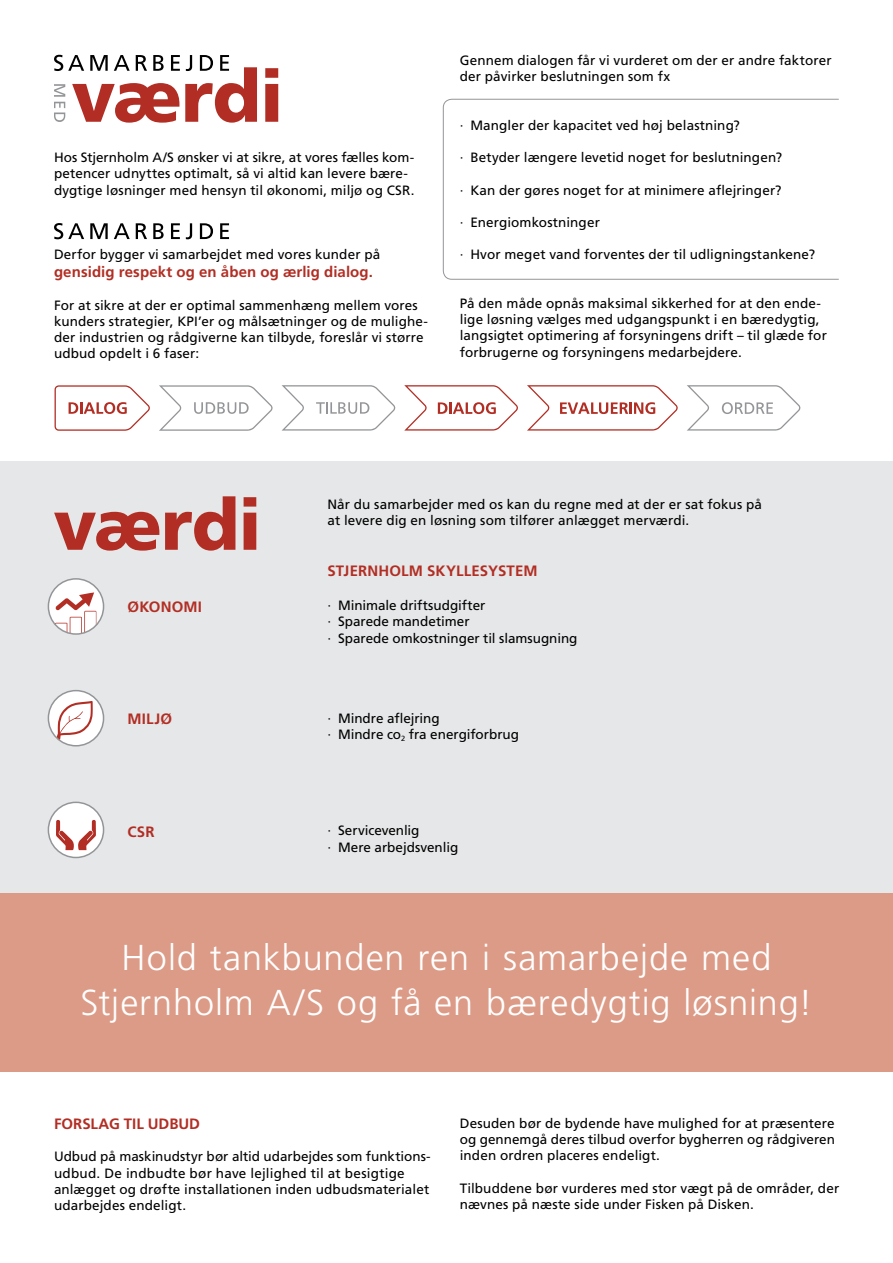
<style>
.page{position:relative;width:893px;height:1263px;background:#fff}
.page>*{position:absolute;margin:0;border:0;box-sizing:border-box;transform-origin:0 0}
.t1{font:300 36px/45px "Frutiger";letter-spacing:.025em;color:#fff;text-align:center}
.t2{font:700 15px "Frutiger";letter-spacing:.005em;color:#b22e24}
.t3{font:13.5px/16.2px "Frutiger";letter-spacing:.005em;color:#000}
</style>
<div class="page">
<svg style="left:159px;top:385px;width:114px;height:46px"></svg>
<svg style="left:282px;top:385px;width:114px;height:46px"></svg>
<svg style="left:687px;top:385px;width:114px;height:46px"></svg>
<svg style="left:404px;top:385px;width:114px;height:46px"></svg>
<svg style="left:527px;top:385px;width:151px;height:46px"></svg>
<svg style="left:55px;top:385px;width:95px;height:46px"></svg>
<svg style="left:443px;top:98px;width:396px;height:182px"></svg>
<svg style="left:265px;top:68px;width:13px;height:54px"></svg>
<svg style="left:54px;top:55px;width:203px;height:68px"></svg>
<svg style="left:54px;top:223px;width:30px;height:16px"></svg>
<svg style="left:90px;top:223px;width:18px;height:16px"></svg>
<svg style="left:114px;top:223px;width:16px;height:16px"></svg>
<svg style="left:136px;top:223px;width:11px;height:16px"></svg>
<svg style="left:153px;top:223px;width:11px;height:16px"></svg>
<svg style="left:171px;top:223px;width:9px;height:16px"></svg>
<svg style="left:186px;top:223px;width:6px;height:16px"></svg>
<svg style="left:200px;top:223px;width:30px;height:17px"></svg>
<div style="left:0;top:893px;width:893px;height:178px;background:#dc9b87"></div>
<div style="left:0;top:461px;width:893px;height:432px;background:#e6e7e8"></div>
<svg style="left:54px;top:512px;width:105px;height:39px"></svg>
<svg style="left:165px;top:496px;width:70px;height:55px"></svg>
<svg style="left:244px;top:497px;width:12px;height:53px"></svg>
<div style="left:48px;top:579px;width:56px;height:55px;background:#fff;border-radius:50%"></div>
<svg style="left:55px;top:592px;width:42px;height:42px"></svg>
<div style="left:48px;top:578px;width:56px;height:57px;border:2px solid #939598;border-radius:50%"></div>
<div style="left:48px;top:691px;width:56px;height:55px;background:#fff;border-radius:50%"></div>
<svg style="left:56px;top:701px;width:37px;height:39px"></svg>
<div style="left:48px;top:690px;width:56px;height:56px;border:2px solid #939598;border-radius:50%"></div>
<div style="left:48px;top:802px;width:56px;height:55px;background:#fff;border-radius:50%"></div>
<svg style="left:56px;top:820px;width:40px;height:30px"></svg>
<div style="left:48px;top:801px;width:56px;height:57px;border:2px solid #939598;border-radius:50%"></div>
<p class="t3" style="left:54px;top:149px;width:362px">Hos Stjernholm A/S ønsker vi at sikre, at vores fælles kom&shy;petencer udnyttes optimalt, så vi altid kan levere bære&shy;dygtige løsninger med hensyn til økonomi, miljø og CSR.</p>
<p class="t3" style="left:54px;top:246px;width:328px">Derfor bygger vi samarbejdet med vores kunder på</p>
<p class="t2" style="left:54px;top:263px;width:321px">gensidig respekt og en åben og ærlig dialog.</p>
<p class="t3" style="left:54px;top:297px;width:375px">For at sikre at der er optimal sammenhæng mellem vores kunders strategier, KPI’er og målsætninger og de mulighe&shy;der industrien og rådgiverne kan tilbyde, foreslår vi større udbud opdelt i 6 faser:</p>
<p class="t3" style="left:460px;top:52px;width:373px">Gennem dialogen får vi vurderet om der er andre faktorer der påvirker beslutningen som fx</p>
<p class="t3" style="left:460px;top:117px;width:282px">· Mangler der kapacitet ved høj belastning?</p>
<p class="t3" style="left:460px;top:149px;width:324px">· Betyder længere levetid noget for beslutningen?</p>
<p class="t3" style="left:460px;top:182px;width:323px">· Kan der gøres noget for at minimere aflejringer?</p>
<p class="t3" style="left:460px;top:214px;width:142px">· Energiomkostninger</p>
<p class="t3" style="left:460px;top:246px;width:357px">· Hvor meget vand forventes der til udligningstankene?</p>
<p class="t3" style="left:460px;top:295px;width:369px">På den måde opnås maksimal sikkerhed for at den ende&shy;lige løsning vælges med udgangspunkt i en bæredygtig, langsigtet optimering af forsyningens drift – til glæde for forbrugerne og forsyningens medarbejdere.</p>
<p class="t2" style="left:128px;top:598px;width:76px">ØKONOMI</p>
<p class="t2" style="left:128px;top:710px;width:46px">MILJØ</p>
<p class="t2" style="left:128px;top:823px;width:28px">CSR</p>
<p class="t3" style="left:327px;top:496px;width:436px">Når du samarbejder med os kan du regne med at der er sat fokus på at levere dig en løsning som tilfører anlægget merværdi.</p>
<p class="t2" style="left:327px;top:562px;width:212px">STJERNHOLM SKYLLESYSTEM</p>
<p class="t3" style="left:327px;top:597px;width:252px">· Minimale driftsudgifter<br>· Sparede mandetimer<br>· Sparede omkostninger til slamsugning</p>
<p class="t3" style="left:327px;top:710px;width:193px">· Mindre aflejring<br>· Mindre co<sub>2</sub> fra energiforbrug</p>
<p class="t3" style="left:327px;top:822px;width:132px">· Servicevenlig<br>· Mere arbejdsvenlig</p>
<h1 class="t1" style="left:80px;top:935px;width:734px">Hold tankbunden ren i samarbejde med<br>Stjernholm A/S og få en bæredygtig løsning!</h1>
<p class="t2" style="left:54px;top:1115px;width:148px">FORSLAG TIL UDBUD</p>
<p class="t3" style="left:54px;top:1148px;width:378px">Udbud på maskinudstyr bør altid udarbejdes som funktions&shy;udbud. De indbudte bør have lejlighed til at besigtige anlægget og drøfte installationen inden udbudsmaterialet udarbejdes endeligt.</p>
<p class="t3" style="left:460px;top:1115px;width:377px;text-align:justify">Desuden bør de bydende have mulighed for at præsentere og gennemgå deres tilbud overfor bygherren og rådgiveren inden ordren placeres endeligt.</p>
<p class="t3" style="left:460px;top:1180px;width:381px">Tilbuddene bør vurderes med stor vægt på de områder, der nævnes på næste side under Fisken på Disken.</p>
</div>
